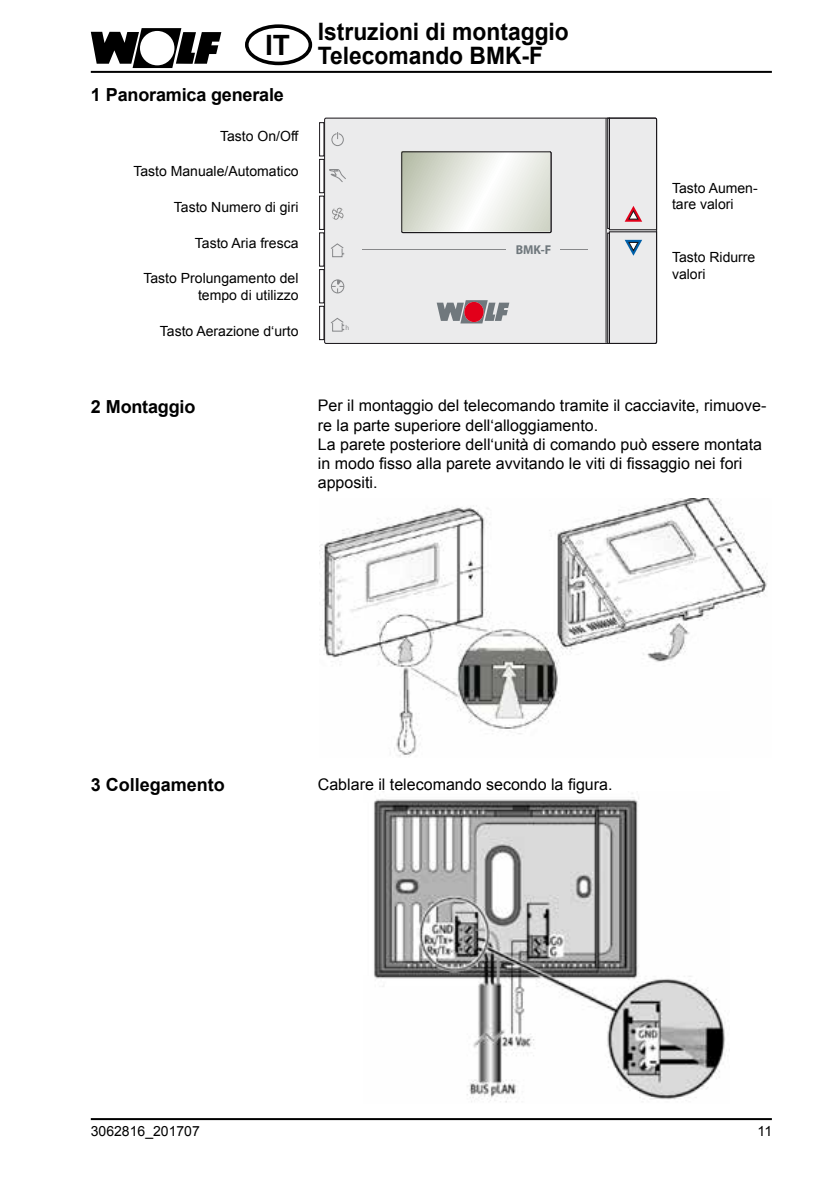
<style>
.page{position:relative;width:840px;height:1191px;background:#fff}
.page>*{position:absolute;margin:0;border:0;box-sizing:border-box;transform-origin:0 0}
.t1{font:700 28px "Arial";color:#000}
.t2{font:700 24px/24px "Arial";color:#000;scale:.95 1}
.t3{font:700 18px "Arial";letter-spacing:-.01em;color:#000}
.t4{font:16px/19.2px "Arial";color:#000}
.t5{font:14px/16.8px "Arial";color:#000}
.t6{font:700 12.8px "Myriad Pro";color:#70787d;scale:.95 1}
.t7{font:7px "Myriad Pro";color:#87888a;scale:.95 1}
</style>
<div class="page">
<hr style="left:91px;top:71px;width:680px;height:2px;background:#000">
<hr style="left:91px;top:1118px;width:680px;height:2px;background:#000">
<svg style="left:91px;top:28px;width:130px;height:40px"></svg>
<div style="left:245px;top:24px;width:67px;height:41px;border:4px solid #000;border-radius:50%"></div>
<img style="left:319px;top:499px;width:449px;height:258px">
<div style="left:387px;top:623px;width:25px;height:10px;background:#fff"></div>
<svg style="left:667px;top:589px;width:28px;height:13px"></svg>
<svg style="left:394px;top:599px;width:19px;height:10px"></svg>
<svg style="left:659px;top:570px;width:21px;height:10px"></svg>
<img style="left:374px;top:793px;width:351px;height:310px">
<div style="left:326px;top:120px;width:282px;height:222px;background:#ebebec"></div>
<div style="left:607px;top:233px;width:2px;height:111px;border:1px solid #1a171b"></div>
<svg style="left:608px;top:120px;width:46px;height:222px;background:#dedddf"></svg>
<div style="left:607px;top:118px;width:2px;height:111px;border:1px solid #1a171b"></div>
<div style="left:324px;top:118px;width:332px;height:226px;border:1px solid #1a171b;border-radius:2px"></div>
<hr style="left:605px;top:118px;width:1px;height:225px;background:#1a171b">
<div style="left:319px;top:269px;width:5px;height:34px;border:1px solid #1a171b"></div>
<div style="left:319px;top:306px;width:5px;height:34px;border:1px solid #1a171b"></div>
<div style="left:319px;top:233px;width:5px;height:33px;border:1px solid #1a171b"></div>
<div style="left:319px;top:196px;width:5px;height:34px;border:1px solid #1a171b"></div>
<div style="left:319px;top:159px;width:5px;height:34px;border:1px solid #1a171b"></div>
<div style="left:319px;top:122px;width:5px;height:34px;border:1px solid #1a171b"></div>
<hr style="left:361px;top:250px;width:225px;height:1px;background:#87888a">
<svg style="left:331px;top:132px;width:13px;height:14px"></svg>
<div style="left:506px;top:240px;width:53px;height:20px;background:#ebebec"></div>
<svg style="left:436px;top:300px;width:73px;height:23px"></svg>
<div style="left:464px;top:302px;width:19px;height:20px;background:#e2001a;border-radius:50%"></div>
<svg style="left:400px;top:151px;width:150px;height:81px"></svg>
<div style="left:401px;top:152px;width:150px;height:81px;border:1px solid #1a171b"></div>
<div style="left:331px;top:279px;width:13px;height:14px;border:1px solid #87888a;border-radius:50%"></div>
<svg style="left:331px;top:280px;width:12px;height:13px"></svg>
<svg style="left:328px;top:168px;width:18px;height:15px"></svg>
<div style="left:332px;top:248px;width:10px;height:9px;border:1px solid #87888a"></div>
<svg style="left:329px;top:243px;width:15px;height:12px"></svg>
<svg style="left:329px;top:317px;width:15px;height:14px"></svg>
<svg style="left:331px;top:207px;width:12px;height:13px"></svg>
<h1 class="t1" style="left:265px;top:27px;width:26px">IT</h1>
<p class="t3" style="left:91px;top:83px;width:194px">1 Panoramica generale</p>
<p class="t5" style="left:220px;top:127px;width:80px">Tasto On/Off</p>
<p class="t5" style="left:133px;top:163px;width:166px">Tasto Manuale/Automatico</p>
<p class="t5" style="left:174px;top:199px;width:126px">Tasto Numero di giri</p>
<p class="t5" style="left:195px;top:235px;width:105px">Tasto Aria fresca</p>
<p class="t5" style="left:143px;top:270px;width:156px;text-align:right">Tasto Prolungamento del tempo di utilizzo</p>
<p class="t5" style="left:160px;top:323px;width:140px">Tasto Aerazione d‘urto</p>
<h2 class="t2" style="left:317px;top:21px;width:266px">Istruzioni di montaggio<br>Telecomando BMK-F</h2>
<p class="t7" style="left:345px;top:323px;width:5px">h</p>
<p class="t6" style="left:515px;top:241px;width:39px">BMK-F</p>
<p class="t5" style="left:671px;top:179px;width:87px">Tasto Aumen&shy;tare valori</p>
<p class="t5" style="left:671px;top:249px;width:85px">Tasto Ridurre valori</p>
<p class="t3" style="left:91px;top:395px;width:106px">2 Montaggio</p>
<p class="t4" style="left:317px;top:396px;width:450px">Per il montaggio del telecomando tramite il cacciavite, rimuove&shy;re la parte superiore dell‘alloggiamento.<br>La parete posteriore dell‘unità di comando può essere montata in modo fisso alla parete avvitando le viti di fissaggio nei fori appositi.</p>
<p class="t3" style="left:91px;top:773px;width:136px">3 Collegamento</p>
<p class="t4" style="left:317px;top:774px;width:296px">Cablare il telecomando secondo la figura.</p>
<p class="t5" style="left:91px;top:1122px;width:110px">3062816_201707</p>
<p class="t5" style="left:757px;top:1122px;width:16px">11</p>
</div>
